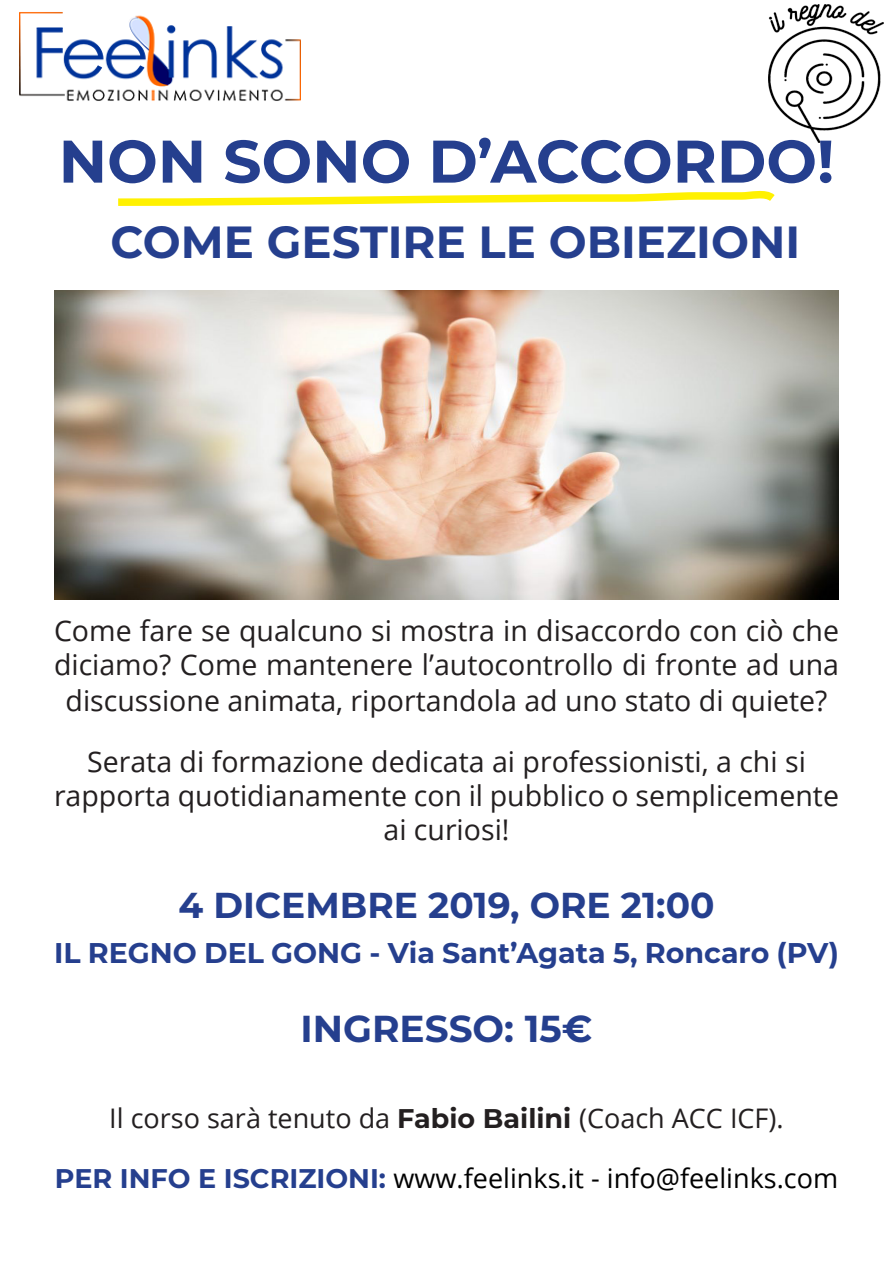
<style>
.page{position:relative;width:893px;height:1263px;background:#fff}
.page>*{position:absolute;margin:0;border:0;box-sizing:border-box;transform-origin:0 0}
.t1{font:700 60px "Montserrat";color:#253f8e}
.t2{font:700 45px "Montserrat";color:#253f8e}
.t3{font:700 37.5px "Montserrat";color:#253f8e}
.t4{font:700 36px "Montserrat";color:#253f8e}
.t5{font:28.5px/35.1px "Open Sans";color:#231f20;text-align:center}
.t6{font:700 28.5px "Montserrat";color:#253f8e}
.t7{font:27px "Open Sans";color:#000}
.t8{font:27px "Open Sans";color:#231f20}
.s1{font-family:"Montserrat";font-weight:700}
.s2{font-family:"Montserrat";font-weight:700;color:#253f8e}
</style>
<div class="page">
<img style="left:769px;top:4px;width:115px;height:139px">
<img style="left:19px;top:12px;width:281px;height:89px">
<img style="left:54px;top:290px;width:785px;height:310px">
<svg style="left:118px;top:190px;width:657px;height:16px"></svg>
<p class="t1" style="left:59px;top:118px;width:777px">NON SONO D’ACCORDO!</p>
<p class="t2" style="left:111px;top:210px;width:691px">COME GESTIRE LE OBIEZIONI</p>
<p class="t5" style="left:54px;top:612px;width:786px">Come fare se qualcuno si mostra in disaccordo con ciò che diciamo? Come mantenere l’autocontrollo di fronte ad una discussione animata, riportandola ad uno stato di quiete?</p>
<p class="t5" style="left:87px;top:743px;width:720px">Serata di formazione dedicata ai professionisti, a chi si</p>
<p class="t5" style="left:54px;top:778px;width:786px;line-height:34.2px">rapporta quotidianamente con il pubblico o semplicemente ai curiosi!</p>
<p class="t4" style="left:178px;top:879px;width:538px">4 DICEMBRE 2019, ORE 21:00</p>
<p class="t6" style="left:54px;top:932px;width:786px">IL REGNO DEL GONG - Via Sant’Agata 5, Roncaro (PV)</p>
<p class="t3" style="left:300px;top:1002px;width:293px">INGRESSO: 15€</p>
<p class="t8" style="left:109px;top:1100px;width:676px">Il corso sarà tenuto da <span class="s1">Fabio Bailini</span> (Coach ACC ICF).</p>
<p class="t7" style="left:55px;top:1159px;width:785px"><span class="s2">PER INFO E ISCRIZIONI:</span> www.feelinks.it - info@feelinks.com</p>
</div>
